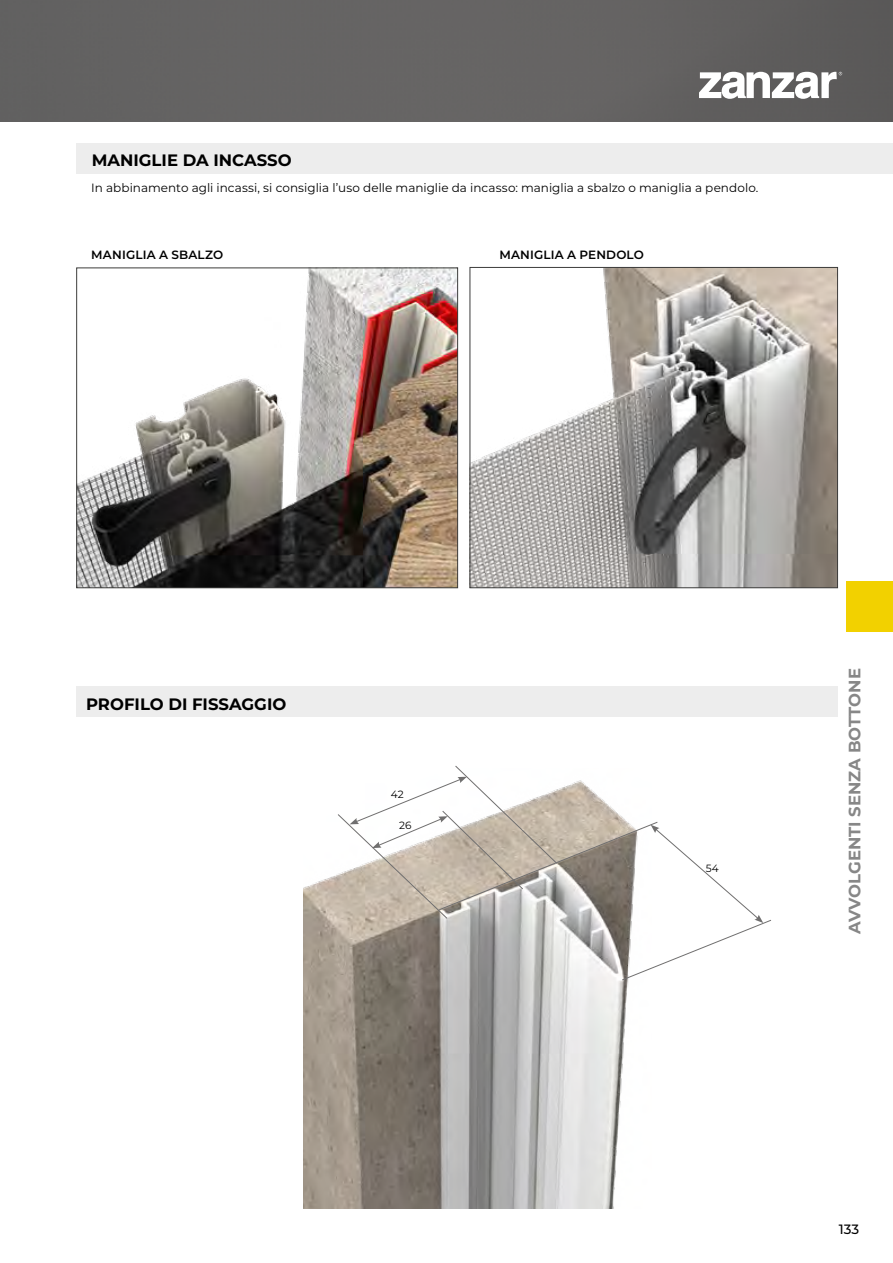
<style>
.page{position:relative;width:893px;height:1263px;background:#fff}
.page>*{position:absolute;margin:0;border:0;box-sizing:border-box;transform-origin:0 0}
.t1{font:700 16.5px "Montserrat";color:#000}
.t2{font:700 16.5px "Montserrat";color:#878787}
.t3{font:500 13.5px "Montserrat";color:#000}
.t4{font:12px "Montserrat";color:#000}
.t5{font:600 12px "Montserrat";letter-spacing:.015em;color:#000}
.t6{font:10.5px "Montserrat";color:#000}
</style>
<div class="page">
<div style="left:846px;top:581px;width:47px;height:50px;background:#f2d100"></div>
<img style="left:79px;top:270px;width:377px;height:316px">
<div style="left:77px;top:268px;width:381px;height:320px;border:1px solid #3c3c3b"></div>
<img style="left:472px;top:269px;width:364px;height:317px">
<div style="left:470px;top:267px;width:368px;height:321px;border:1px solid #3c3c3b"></div>
<img style="left:303px;top:875px;width:326px;height:334px">
<svg style="left:338px;top:765px;width:433px;height:215px"></svg>
<img style="left:0;top:0;width:893px;height:121px">
<div style="left:77px;top:687px;width:761px;height:30px;background:#ededed"></div>
<div style="left:77px;top:143px;width:816px;height:30px;background:#ededed"></div>
<svg style="left:699px;top:72px;width:143px;height:27px"></svg>
<h1 class="t1" style="left:92px;top:149px;width:201px">MANIGLIE DA INCASSO</h1>
<p class="t4" style="left:91px;top:180px;width:669px">In abbinamento agli incassi, si consiglia l’uso delle maniglie da incasso: maniglia a sbalzo o maniglia a pendolo.</p>
<p class="t5" style="left:91px;top:246px;width:134px">MANIGLIA A SBALZO</p>
<p class="t5" style="left:499px;top:246px;width:146px">MANIGLIA A PENDOLO</p>
<h1 class="t1" style="left:86px;top:692px;width:202px">PROFILO DI FISSAGGIO</h1>
<p class="t6" style="left:391px;top:786px;width:14px">42</p>
<p class="t6" style="left:399px;top:818px;width:14px">26</p>
<p class="t6" style="left:706px;top:861px;width:14px">54</p>
<h1 class="t2" style="left:843px;top:934px;width:267px;rotate:-90deg">AVVOLGENTI SENZA BOTTONE</h1>
<p class="t3" style="left:839px;top:1220px;width:22px">133</p>
</div>
